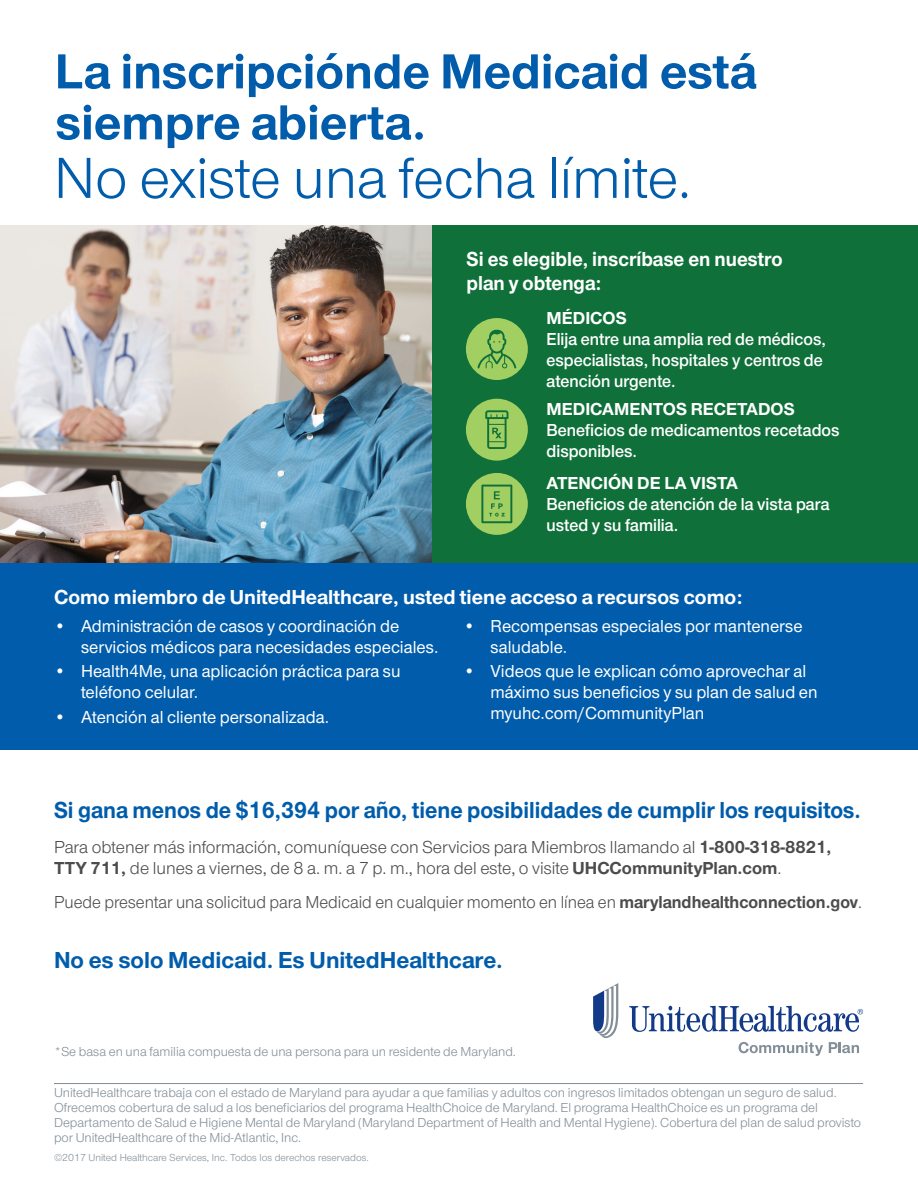
<style>
.page{position:relative;width:918px;height:1188px;background:#fff}
.page>*{position:absolute;margin:0;border:0;box-sizing:border-box;transform-origin:0 0}
.t1{font:60px "UHC Sans";color:#015dac}
.t2{font:700 51px/51px "UHC Sans";color:#015dac}
.t3{font:700 24px "UHC Sans";color:#015dac;scale:.95 1}
.t4{font:700 24px "UHC Sans";color:#015dac}
.t5{font:700 21px "UHC Sans";color:#fff}
.t6{font:700 21px/24px "UHC Sans";color:#fff;scale:.95 1}
.t7{font:500 18px/21px "UHC Sans";color:#fff}
.t8{font:600 18px/21px "UHC Sans";color:#fff;scale:.96 1}
.t9{font:18px/21px "UHC Sans";color:#4c4c4c}
.t10{font:18px "UHC Sans";color:#4c4c4c;scale:.96 1}
.t11{font:700 18px "UHC Sans";color:#fff}
.t12{font:13.5px/15px "UHC Sans";color:#828e98}
.t13{font:10.5px "UHC Sans";color:#828e98}
.s1{font-weight:700}
</style>
<div class="page">
<img style="left:0;top:225px;width:432px;height:338px">
<div style="left:432px;top:225px;width:486px;height:377px;background:#0f7039"></div>
<div style="left:0;top:563px;width:918px;height:186px;background:#015dac"></div>
<hr style="left:54px;top:1083px;width:809px;height:1px;background:#828e98">
<svg style="left:629px;top:1006px;width:234px;height:26px"></svg>
<svg style="left:593px;top:983px;width:25px;height:55px"></svg>
<svg style="left:739px;top:1042px;width:84px;height:14px"></svg>
<svg style="left:829px;top:1042px;width:30px;height:11px"></svg>
<div style="left:466px;top:318px;width:62px;height:62px;background:#a2cf62;border-radius:50%"></div>
<svg style="left:477px;top:330px;width:39px;height:39px"></svg>
<div style="left:466px;top:399px;width:62px;height:62px;background:#a2cf62;border-radius:50%"></div>
<svg style="left:485px;top:410px;width:23px;height:39px"></svg>
<div style="left:466px;top:473px;width:62px;height:62px;background:#a2cf62;border-radius:50%"></div>
<svg style="left:481px;top:485px;width:31px;height:38px"></svg>
<h2 class="t2" style="left:55px;top:44px;width:703px">La inscripciónde Medicaid está siempre abierta.</h2>
<h1 class="t1" style="left:54px;top:139px;width:639px">No existe una fecha límite.</h1>
<h3 class="t6" style="left:467px;top:246px;width:334px">Si es elegible, inscríbase en nuestro plan y obtenga:</h3>
<h3 class="t11" style="left:547px;top:305px;width:82px">MÉDICOS</h3>
<h3 class="t8" style="left:547px;top:327px;width:293px">Elija entre una amplia red de médicos, especialistas, hospitales y centros de atención urgente.</h3>
<h3 class="t11" style="left:547px;top:397px;width:250px">MEDICAMENTOS RECETADOS</h3>
<h3 class="t8" style="left:547px;top:419px;width:307px">Beneficios de medicamentos recetados disponibles.</h3>
<h3 class="t11" style="left:547px;top:471px;width:193px">ATENCIÓN DE LA VISTA</h3>
<h3 class="t8" style="left:547px;top:493px;width:296px">Beneficios de atención de la vista para usted y su familia.</h3>
<h3 class="t5" style="left:54px;top:583px;width:690px">Como miembro de UnitedHealthcare, usted tiene acceso a recursos como:</h3>
<h3 class="t7" style="left:81px;top:615px;width:359px;text-indent:-27px">• Administración de casos y coordinación de servicios médicos para necesidades especiales.</h3>
<h3 class="t7" style="left:81px;top:660px;width:321px;text-indent:-27px">• Health4Me, una aplicación práctica para su teléfono celular.</h3>
<h3 class="t7" style="left:54px;top:705px;width:277px">• Atención al cliente personalizada.</h3>
<h3 class="t7" style="left:491px;top:615px;width:314px;text-indent:-27px">• Recompensas especiales por mantenerse saludable.</h3>
<h3 class="t7" style="left:491px;top:660px;width:329px;text-indent:-27px">• Videos que le explican cómo aprovechar al máximo sus beneficios y su plan de salud en myuhc.com/CommunityPlan</h3>
<h3 class="t3" style="left:54px;top:794px;width:851px">Si gana menos de $16,394 por año, tiene posibilidades de cumplir los requisitos.</h3>
<h3 class="t9" style="left:54px;top:835px;width:779px">Para obtener más información, comuníquese con Servicios para Miembros llamando al <span class="s1">1-800-318-8821,<br>TTY 711,</span> de lunes a viernes, de 8 a. m. a 7 p. m., hora del este, o visite <span class="s1">UHCCommunityPlan.com</span>.</h3>
<h3 class="t10" style="left:54px;top:890px;width:843px">Puede presentar una solicitud para Medicaid en cualquier momento en línea en <span class="s1">marylandhealthconnection.gov</span>.</h3>
<h3 class="t4" style="left:54px;top:944px;width:450px">No es solo Medicaid. Es UnitedHealthcare.</h3>
<p class="t12" style="left:54px;top:1043px;width:463px">*Se basa en una familia compuesta de una persona para un residente de Maryland.</p>
<p class="t12" style="left:54px;top:1085px;width:809px">UnitedHealthcare trabaja con el estado de Maryland para ayudar a que familias y adultos con ingresos limitados obtengan un seguro de salud.<br>Ofrecemos cobertura de salud a los beneficiarios del programa HealthChoice de Maryland. El programa HealthChoice es un programa del Departamento de Salud e Higiene Mental de Maryland (Maryland Department of Health and Mental Hygiene). Cobertura del plan de salud provisto por UnitedHealthcare of the Mid-Atlantic, Inc.</p>
<p class="t13" style="left:54px;top:1151px;width:316px">©2017 United Healthcare Services, Inc. Todos los derechos reservados.</p>
</div>
